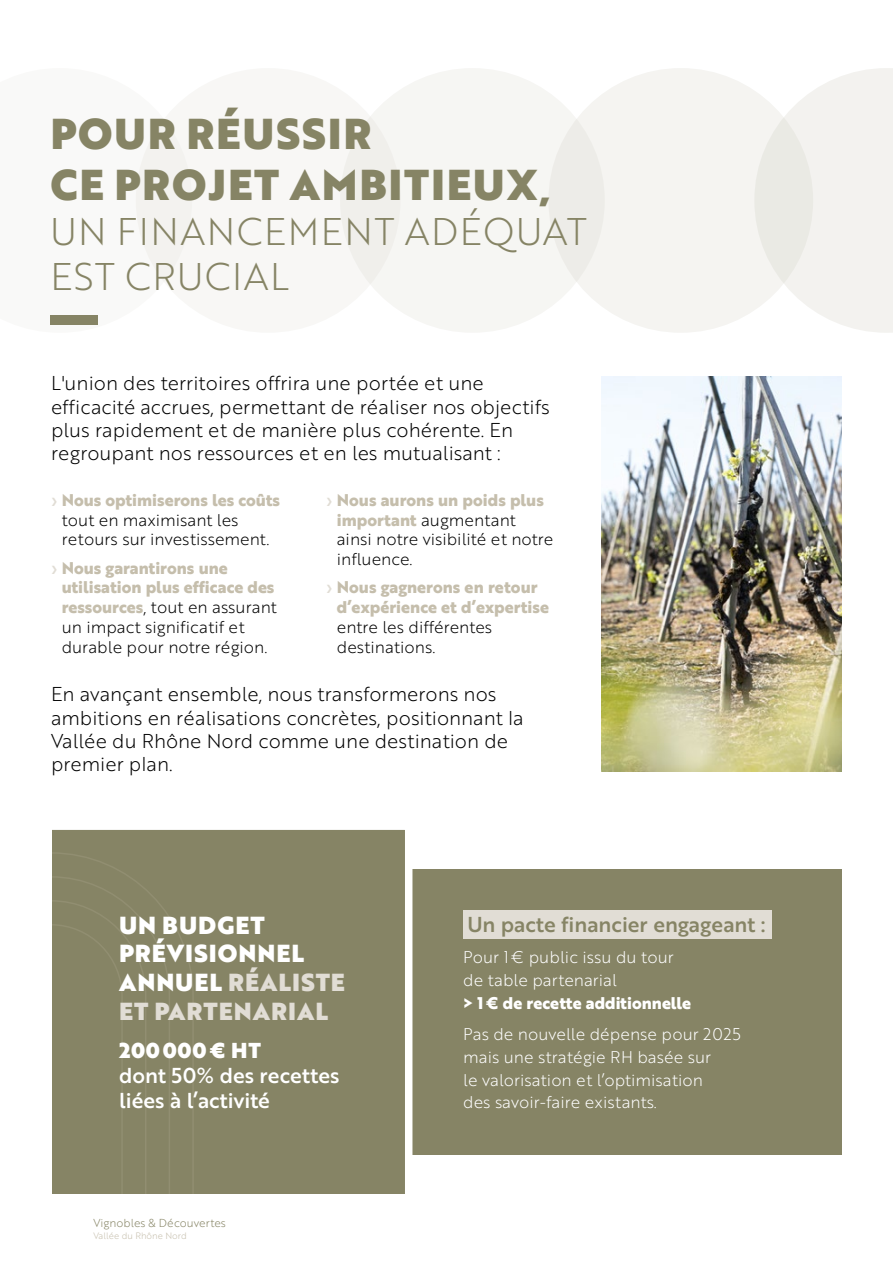
<style>
.page{position:relative;width:893px;height:1263px;background:#fff}
.page>*{position:absolute;margin:0;border:0;box-sizing:border-box;transform-origin:0 0}
.t1{font:42px/50.4px "Brother 1816 Black";letter-spacing:.04em;color:#868465}
.t2{font:37.5px/45px "Brother 1816 Light";letter-spacing:.04em;color:#868465}
.t3{font:24px/28.8px "Brother 1816 Black";letter-spacing:.04em;color:#fff}
.t4{font:21px/25.2px "Brother 1816 Medium";color:#fff}
.t5{font:21px "Brother 1816 Medium";color:#868465}
.t6{font:21px "Brother 1816 Black";letter-spacing:.04em;color:#fff}
.t7{font:19.5px/23.4px "Brother 1816 Light";color:#000}
.t8{font:16.5px/19.8px "Brother 1816 Light";color:#000}
.t9{font:16.5px/22.8px "Brother 1816 Light";color:#fff}
.t10{font:700 16.5px/19.8px "Brother 1816 Extra";color:#c5beac}
.t11{font:700 16.5px "Brother 1816 Extra";color:#fff}
.t12{font:11.25px "Brother 1816 Light";color:#868465}
.t13{font:9px "Brother 1816 Light";color:#c5beac}
.s1{font-family:"Brother 1816 Medium";font-weight:400;color:#e1ddd5}
.s2{font-family:"Brother 1816 Extra";font-weight:700;color:#c5beac}
.s3{color:#e1ddd5}
</style>
<div class="page">
<div style="left:51px;top:870px;width:791px;height:285px;background:#868465"></div>
<svg style="left:52px;top:829px;width:364px;height:365px"></svg>
<svg style="left:51px;top:851px;width:144px;height:343px"></svg>
<div style="left:136px;top:68px;width:265px;height:265px;background:#f8f7f5;border-radius:50%"></div>
<svg style="left:784px;top:68px;width:109px;height:265px"></svg>
<div style="left:548px;top:68px;width:265px;height:265px;background:linear-gradient(to bottom,#f4f3ef,#f4f3ef);border-radius:50%"></div>
<div style="left:340px;top:68px;width:265px;height:265px;background:#f6f6f3;border-radius:50%"></div>
<img style="left:601px;top:376px;width:241px;height:395px">
<div style="left:50px;top:315px;width:48px;height:10px;background:#868465"></div>
<div style="left:463px;top:911px;width:309px;height:28px;background:#e1ddd5"></div>
<h1 class="t1" style="left:50px;top:108px;width:502px">POUR RÉUSSIR<br>CE PROJET AMBITIEUX,</h1>
<h2 class="t2" style="left:50px;top:207px;width:538px">UN FINANCEMENT ADÉQUAT<br>EST CRUCIAL</h2>
<p class="t7" style="left:51px;top:371px;width:500px">L'union des territoires offrira une portée et une efficacité accrues, permettant de réaliser nos objectifs plus rapidement et de manière plus cohérente. En regroupant nos ressources et en les mutualisant :</p>
<p class="t10" style="left:51px;top:489px;width:231px"><span class="s1">›</span> Nous optimiserons les coûts</p>
<p class="t8" style="left:62px;top:509px;width:209px">tout en maximisant les retours sur investissement.</p>
<p class="t10" style="left:62px;top:557px;width:214px;text-indent:-11px"><span class="s1">›</span> Nous garantirons une utilisation plus efficace des</p>
<p class="t8" style="left:62px;top:597px;width:217px"><span class="s2">ressources</span>, tout en assurant un impact significatif et durable pour notre région.</p>
<p class="t10" style="left:326px;top:489px;width:219px"><span class="s1">›</span> Nous aurons un poids plus</p>
<p class="t8" style="left:337px;top:509px;width:218px"><span class="s2">important</span> augmentant ainsi notre visibilité et notre influence.</p>
<p class="t10" style="left:337px;top:577px;width:214px;text-indent:-11px"><span class="s1">›</span> Nous gagnerons en retour d’expérience et d’expertise</p>
<p class="t8" style="left:337px;top:616px;width:157px">entre les différentes destinations.</p>
<p class="t7" style="left:51px;top:682px;width:474px">En avançant ensemble, nous transformerons nos ambitions en réalisations concrètes, positionnant la Vallée du Rhône Nord comme une destination de premier plan.</p>
<p class="t3" style="left:119px;top:910px;width:227px">UN BUDGET<br>PRÉVISIONNEL<br>ANNUEL <span class="s3">RÉALISTE<br>ET PARTENARIAL</span></p>
<p class="t6" style="left:119px;top:1034px;width:143px">200000€ HT</p>
<p class="t4" style="left:119px;top:1062px;width:222px">dont 50% des recettes liées à l’activité</p>
<p class="t12" style="left:94px;top:1214px;width:134px">Vignobles &amp; Découvertes</p>
<p class="t13" style="left:94px;top:1230px;width:95px">Vallée du Rhône Nord</p>
<p class="t5" style="left:467px;top:908px;width:300px">Un pacte financier engageant :</p>
<p class="t9" style="left:463px;top:945px;width:212px">Pour 1€ public issu du tour de table partenarial</p>
<p class="t11" style="left:463px;top:990px;width:229px">&gt; 1€ de recette additionnelle</p>
<p class="t9" style="left:463px;top:1022px;width:279px">Pas de nouvelle dépense pour 2025 mais une stratégie RH basée sur<br>le valorisation et l’optimisation<br>des savoir-faire existants.</p>
</div>
